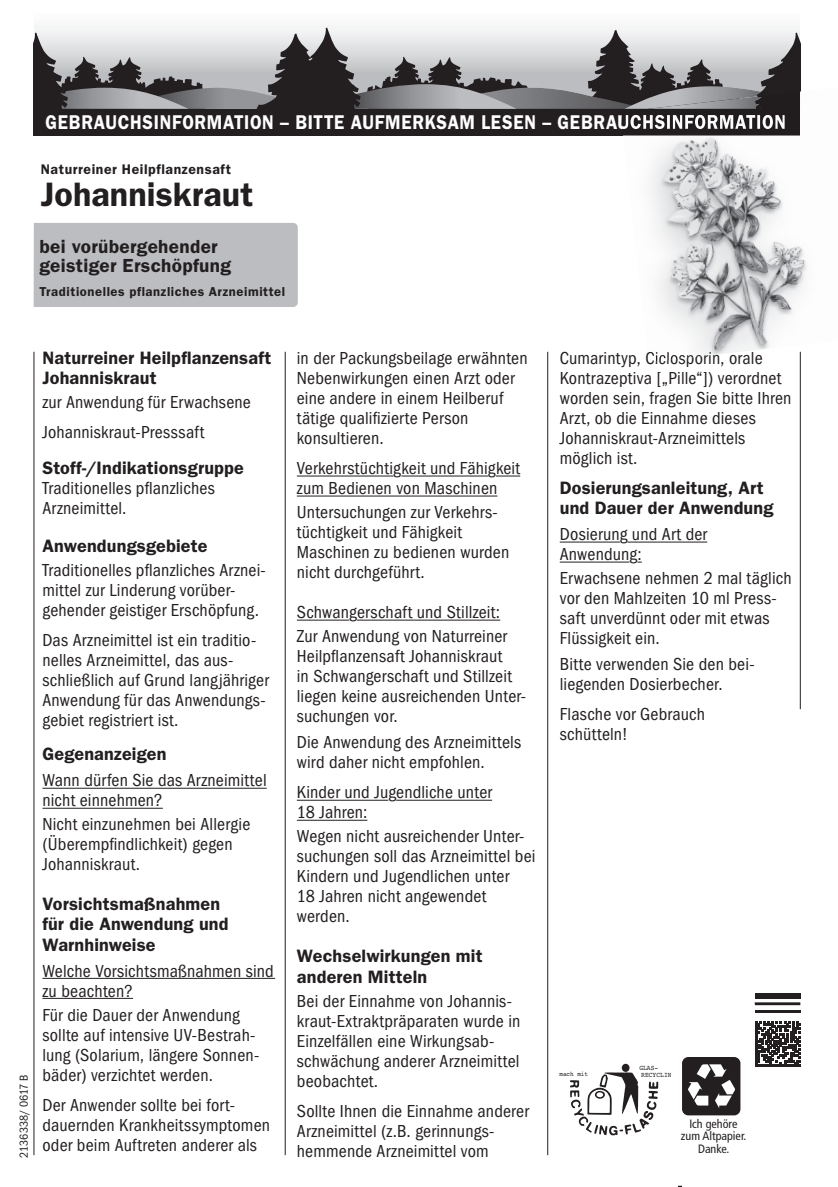
<style>
.page{position:relative;width:838px;height:1187px;background:#fff}
.page>*{position:absolute;margin:0;border:0;box-sizing:border-box;transform-origin:0 0}
.t1{font:600 34px "ITC Franklin Gothic Std";letter-spacing:.005em;color:#231f20}
.t2{font:600 20px "ITC Franklin Gothic Std";letter-spacing:.04em;color:#fff;scale:.88 1}
.t3{font:600 19px/19px "ITC Franklin Gothic Std";letter-spacing:.015em;color:#231f20}
.t4{font:condensed 18px/20px "ITC Franklin Gothic Std";letter-spacing:.01em;color:#231f20}
.t5{font:600 18px/20px "ITC Franklin Gothic Std";letter-spacing:.01em;color:#231f20}
.t6{font:600 14px "ITC Franklin Gothic Std";letter-spacing:.04em;color:#231f20}
.t7{font:600 13px "ITC Franklin Gothic Std";letter-spacing:.045em;color:#231f20}
.t8{font:condensed 12px/12.6px "Frutiger";color:#231f20;text-align:center}
.t9{font:condensed 12px "ITC Franklin Gothic Std";letter-spacing:-.005em;color:#231f20}
.t10{font:800 condensed 7px/6.6px "Helvetica Neue";color:#231f20;scale:.9 1}
.t11{font:800 condensed 6.6px "Helvetica Neue";color:#231f20;scale:.9 1}
</style>
<div class="page">
<hr style="left:559px;top:541px;width:60px;height:1px;background:#231f20">
<hr style="left:627px;top:541px;width:80px;height:1px;background:#231f20">
<hr style="left:559px;top:561px;width:70px;height:1px;background:#231f20">
<svg style="left:755px;top:1021px;width:45px;height:45px"></svg>
<hr style="left:754px;top:1009px;width:46px;height:3px;background:#231f20">
<hr style="left:754px;top:1002px;width:46px;height:3px;background:#231f20">
<div style="left:754px;top:992px;width:46px;height:6px;background:#231f20"></div>
<hr style="left:42px;top:787px;width:224px;height:1px;background:#231f20">
<hr style="left:42px;top:807px;width:121px;height:1px;background:#231f20">
<hr style="left:42px;top:977px;width:233px;height:1px;background:#231f20">
<hr style="left:42px;top:997px;width:91px;height:1px;background:#231f20">
<hr style="left:297px;top:475px;width:96px;height:1px;background:#231f20">
<hr style="left:401px;top:475px;width:86px;height:1px;background:#231f20">
<svg style="left:496px;top:475px;width:24px;height:1px"></svg>
<hr style="left:297px;top:495px;width:200px;height:1px;background:#231f20">
<hr style="left:297px;top:619px;width:52px;height:1px;background:#231f20">
<hr style="left:357px;top:619px;width:143px;height:1px;background:#231f20">
<hr style="left:297px;top:799px;width:91px;height:1px;background:#231f20">
<hr style="left:396px;top:799px;width:96px;height:1px;background:#231f20">
<hr style="left:297px;top:819px;width:70px;height:1px;background:#231f20">
<div style="left:34px;top:108px;width:765px;height:27px;background:#231f20"></div>
<svg style="left:34px;top:27px;width:765px;height:82px;background:#a1a1a3"></svg>
<img style="left:622px;top:86px;width:185px;height:189px">
<img style="left:659px;top:275px;width:146px;height:77px">
<img style="left:648px;top:352px;width:84px;height:10px">
<img style="left:622px;top:109px;width:177px;height:26px">
<img style="left:620px;top:115px;width:164px;height:14px">
<img style="left:648px;top:96px;width:107px;height:13px">
<img style="left:755px;top:91px;width:44px;height:18px">
<div style="left:34px;top:223px;width:264px;height:84px;background:#bcbdc0"></div>
<hr style="left:34px;top:352px;width:1px;height:802px;background:#231f20">
<hr style="left:285px;top:352px;width:1px;height:802px;background:#231f20">
<hr style="left:547px;top:352px;width:1px;height:802px;background:#231f20">
<hr style="left:799px;top:352px;width:1px;height:357px;background:#231f20">
<svg style="left:621px;top:1063px;width:8px;height:8px"></svg>
<svg style="left:570px;top:1071px;width:88px;height:64px"></svg>
<div style="left:681px;top:1056px;width:59px;height:59px;background:#231f20;border-radius:6px"></div>
<img style="left:682px;top:1058px;width:58px;height:58px">
<p class="t2" style="left:46px;top:110px;width:842px">GEBRAUCHSINFORMATION – BITTE AUFMERKSAM LESEN – GEBRAUCHSINFORMATION</p>
<p class="t6" style="left:41px;top:161px;width:192px">Naturreiner Heilpflanzensaft</p>
<h1 class="t1" style="left:41px;top:174px;width:214px">Johanniskraut</h1>
<p class="t3" style="left:39px;top:236px;width:193px">bei vorübergehender geistiger Erschöpfung</p>
<p class="t7" style="left:39px;top:283px;width:247px">Traditionelles pflanzliches Arzneimittel</p>
<p class="t9" style="left:17px;top:1157px;width:85px;rotate:-90deg">2136338/ 0617 B</p>
<p class="t5" style="left:42px;top:348px;width:230px">Naturreiner Heilpflanzensaft<br>Johanniskraut</p>
<p class="t4" style="left:42px;top:387px;width:210px;line-height:30px">zur Anwendung für Erwachsene<br>Johanniskraut-Presssaft</p>
<p class="t5" style="left:42px;top:458px;width:203px">Stoff-/Indikationsgruppe</p>
<p class="t4" style="left:42px;top:478px;width:174px">Traditionelles pflanzliches<br>Arzneimittel.</p>
<p class="t5" style="left:42px;top:536px;width:166px">Anwendungsgebiete</p>
<p class="t4" style="left:42px;top:560px;width:225px">Traditionelles pflanzliches Arznei&shy;mittel zur Linderung vorüber&shy;gehender geistiger Erschöpfung.</p>
<p class="t4" style="left:42px;top:630px;width:228px">Das Arzneimittel ist ein traditio&shy;nelles Arzneimittel, das aus&shy;schließlich auf Grund langjähriger<br>Anwendung für das Anwendungs&shy;gebiet registriert ist.</p>
<p class="t5" style="left:42px;top:744px;width:125px">Gegenanzeigen</p>
<p class="t4" style="left:42px;top:770px;width:226px">Wann dürfen Sie das Arzneimittel nicht einnehmen?</p>
<p class="t4" style="left:42px;top:814px;width:209px">Nicht einzunehmen bei Allergie (Überempfindlichkeit) gegen<br>Johanniskraut.</p>
<p class="t5" style="left:42px;top:894px;width:188px">Vorsichtsmaßnahmen für die Anwendung und<br>Warnhinweise</p>
<p class="t4" style="left:42px;top:960px;width:233px">Welche Vorsichtsmaßnahmen sind zu beachten?</p>
<p class="t4" style="left:42px;top:1004px;width:218px">Für die Dauer der Anwendung sollte auf intensive UV-Bestrah&shy;lung (Solarium, längere Sonnen&shy;bäder) verzichtet werden.</p>
<p class="t4" style="left:42px;top:1094px;width:229px">Der Anwender sollte bei fort&shy;dauernden Krankheitssymptomen oder beim Auftreten anderer als</p>
<p class="t4" style="left:297px;top:348px;width:232px">in der Packungsbeilage erwähnten<br>Nebenwirkungen einen Arzt oder eine andere in einem Heilberuf tätige qualifizierte Person konsultieren.</p>
<p class="t4" style="left:297px;top:458px;width:225px">Verkehrstüchtigkeit und Fähigkeit zum Bedienen von Maschinen</p>
<p class="t4" style="left:297px;top:502px;width:214px">Untersuchungen zur Verkehrs&shy;tüchtigkeit und Fähigkeit<br>Maschinen zu bedienen wurden nicht durchgeführt.</p>
<p class="t4" style="left:297px;top:600px;width:212px;line-height:24px">Schwangerschaft und Stillzeit:<br>Zur Anwendung von Naturreiner</p>
<p class="t4" style="left:297px;top:646px;width:231px">Heilpflanzensaft Johanniskraut<br>in Schwangerschaft und Stillzeit liegen keine ausreichenden Unter&shy;suchungen vor.</p>
<p class="t4" style="left:297px;top:732px;width:226px">Die Anwendung des Arzneimittels wird daher nicht empfohlen.</p>
<p class="t4" style="left:297px;top:782px;width:197px">Kinder und Jugendliche unter<br>18 Jahren:</p>
<p class="t4" style="left:297px;top:826px;width:240px">Wegen nicht ausreichender Unter&shy;suchungen soll das Arzneimittel bei<br>Kindern und Jugendlichen unter<br>18 Jahren nicht angewendet werden.</p>
<p class="t5" style="left:297px;top:946px;width:187px">Wechselwirkungen mit anderen Mitteln</p>
<p class="t4" style="left:297px;top:990px;width:225px">Bei der Einnahme von Johannis&shy;kraut-Extraktpräparaten wurde in<br>Einzelfällen eine Wirkungsab&shy;schwächung anderer Arzneimittel beobachtet.</p>
<p class="t4" style="left:297px;top:1100px;width:233px">Sollte Ihnen die Einnahme anderer<br>Arzneimittel (z.B. gerinnungs&shy;hemmende Arzneimittel vom</p>
<p class="t4" style="left:559px;top:348px;width:233px">Cumarintyp, Ciclosporin, orale<br>Kontrazeptiva [„Pille“]) verordnet worden sein, fragen Sie bitte Ihren<br>Arzt, ob die Einnahme dieses<br>Johannis kraut-Arzneimittels möglich ist.</p>
<p class="t5" style="left:559px;top:478px;width:215px">Dosierungsanleitung, Art und Dauer der Anwendung</p>
<p class="t4" style="left:559px;top:524px;width:149px">Dosierung und Art der<br>Anwendung:</p>
<p class="t4" style="left:559px;top:568px;width:233px">Erwachsene nehmen 2 mal täglich vor den Mahlzeiten 10 ml Press&shy;saft unverdünnt oder mit etwas<br>Flüssigkeit ein.</p>
<p class="t4" style="left:559px;top:654px;width:196px">Bitte verwenden Sie den bei&shy;liegenden Dosierbecher.</p>
<p class="t4" style="left:559px;top:704px;width:147px">Flasche vor Gebrauch schütteln!</p>
<p class="t11" style="left:559px;top:1068px;width:33px">mach mit</p>
<p class="t10" style="left:639px;top:1064px;width:37px">GLAS-<br>RECYCLIN</p>
<p class="t8" style="left:680px;top:1117px;width:67px">Ich gehöre zum Altpapier.<br>Danke.</p>
</div>
